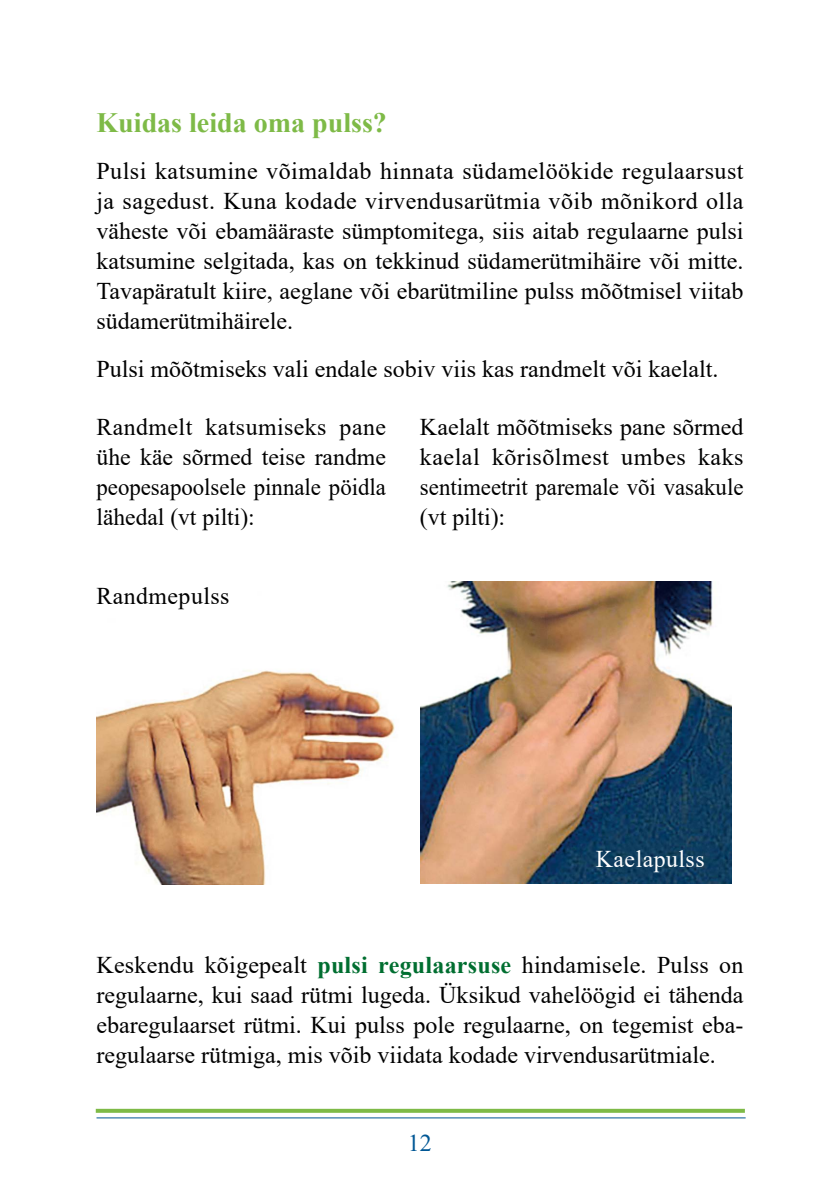
<style>
.page{position:relative;width:840px;height:1191px;background:#fff}
.page>*{position:absolute;margin:0;border:0;box-sizing:border-box;transform-origin:0 0}
.t1{font:700 28px "Times New Roman";color:#7eba47}
.t2{font:24px/30px "Times New Roman";color:#000;text-align:justify}
.t3{font:24px "Times New Roman";letter-spacing:.02em;color:#000}
.t4{font:24px "Times New Roman";letter-spacing:.02em;color:#fff}
.t5{font:24px "Times New Roman";color:#005795}
.s1{font-weight:700;color:#006e30}
</style>
<div class="page">
<svg style="left:96px;top:1108px;width:648px;height:4px;background:#98c86c"></svg>
<hr style="left:96px;top:1117px;width:649px;height:1px;background:#005795">
<img style="left:96px;top:670px;width:299px;height:214px">
<img style="left:420px;top:582px;width:311px;height:301px">
<p class="t1" style="left:96px;top:103px;width:292px">Kuidas leida oma pulss?</p>
<p class="t2" style="left:96px;top:156px;width:648px">Pulsi katsumine võimaldab hinnata südamelöökide regulaarsust ja sagedust. Kuna kodade virvendusarütmia võib mõnikord olla väheste või ebamääraste sümptomitega, siis aitab regulaarne pulsi katsumine selgitada, kas on tekkinud südamerütmihäire või mitte.<br>Tavapäratult kiire, aeglane või ebarütmiline pulss mõõtmisel viitab südamerütmihäirele.</p>
<p class="t2" style="left:96px;top:353px;width:623px">Pulsi mõõtmiseks vali endale sobiv viis kas randmelt või kaelalt.</p>
<p class="t2" style="left:96px;top:411px;width:291px">Randmelt katsumiseks pane ühe käe sõrmed teise randme peopesapoolsele pinnale pöidla lähedal (vt pilti):</p>
<p class="t2" style="left:420px;top:411px;width:325px">Kaelalt mõõtmiseks pane sõrmed kaelal kõrisõlmest umbes kaks sentimeetrit paremale või vasakule (vt pilti):</p>
<p class="t3" style="left:96px;top:579px;width:134px">Randmepulss</p>
<p class="t4" style="left:595px;top:842px;width:110px">Kaelapulss</p>
<p class="t2" style="left:96px;top:949px;width:648px">Keskendu kõigepealt <span class="s1">pulsi regulaarsuse</span> hindamisele. Pulss on regulaarne, kui saad rütmi lugeda. Üksikud vahelöögid ei tähenda ebaregulaarset rütmi. Kui pulss pole regulaarne, on tegemist eba&shy;regulaarse rütmiga, mis võib viidata kodade virvendusarütmiale.</p>
<p class="t5" style="left:408px;top:1125px;width:25px">12</p>
</div>
